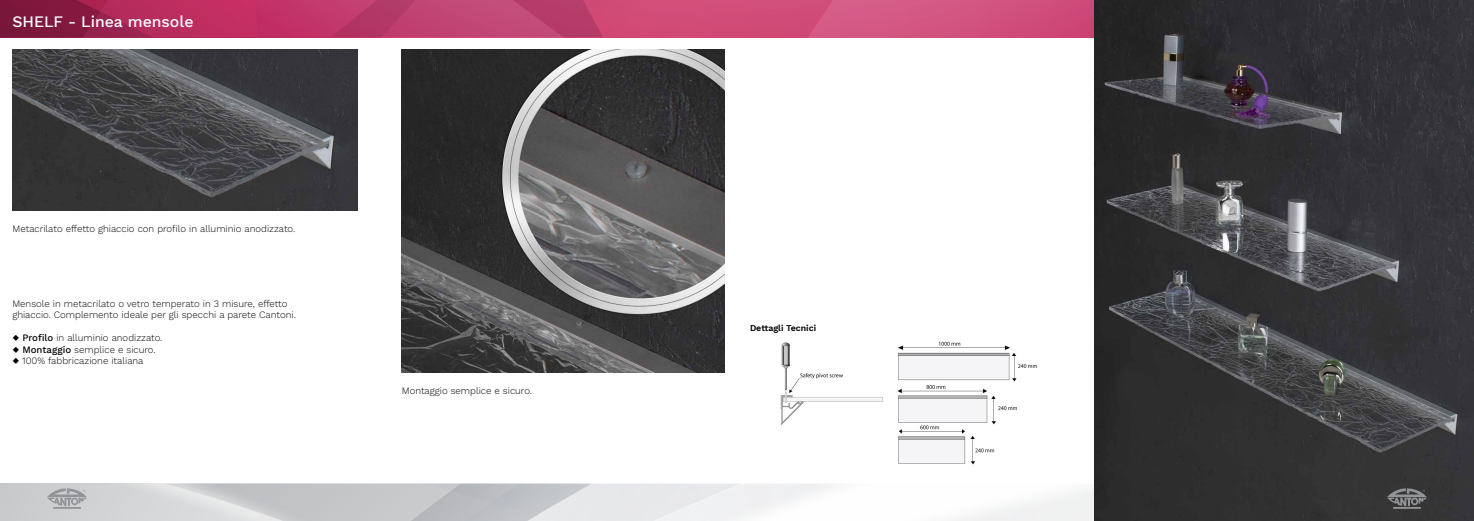
<style>
.page{position:relative;width:1474px;height:521px;background:#fff}
.page>*{position:absolute;margin:0;border:0;box-sizing:border-box;transform-origin:0 0}
.t1{font:500 15.75px "Work Sans";color:#fff}
.t2{font:300 9.62px/11.5px "Work Sans";color:#000}
.t3{font:600 8.75px "Work Sans";color:#000}
.s1{font-weight:500}
</style>
<div class="page">
<svg style="left:47px;top:488px;width:40px;height:20px"></svg>
<svg style="left:0;top:0;width:1094px;height:37px;background:#c03f6d"></svg>
<img style="left:1094px;top:0;width:379px;height:521px">
<img style="left:402px;top:50px;width:322px;height:322px">
<img style="left:12px;top:50px;width:345px;height:161px">
<img style="left:780px;top:341px;width:257px;height:124px">
<svg style="left:1386px;top:488px;width:40px;height:20px"></svg>
<h1 class="t1" style="left:12px;top:12px;width:183px">SHELF - Linea mensole</h1>
<p class="t2" style="left:13px;top:224px;width:284px">Metacrilato effetto ghiaccio con profilo in alluminio anodizzato.</p>
<p class="t2" style="left:12px;top:298px;width:285px">Mensole in metacrilato o vetro temperato in 3 misure, effetto ghiaccio. Complemento ideale per gli specchi a parete Cantoni.</p>
<p class="t2" style="left:12px;top:333px;width:151px">◆ <span class="s1">Profilo</span> in alluminio anodizzato.</p>
<p class="t2" style="left:12px;top:344px;width:145px">◆ <span class="s1">Montaggio</span> semplice e sicuro.</p>
<p class="t2" style="left:12px;top:356px;width:133px">◆ 100% fabbricazione italiana</p>
<p class="t2" style="left:402px;top:385px;width:132px">Montaggio semplice e sicuro.</p>
<p class="t3" style="left:750px;top:322px;width:68px">Dettagli Tecnici</p>
</div>
